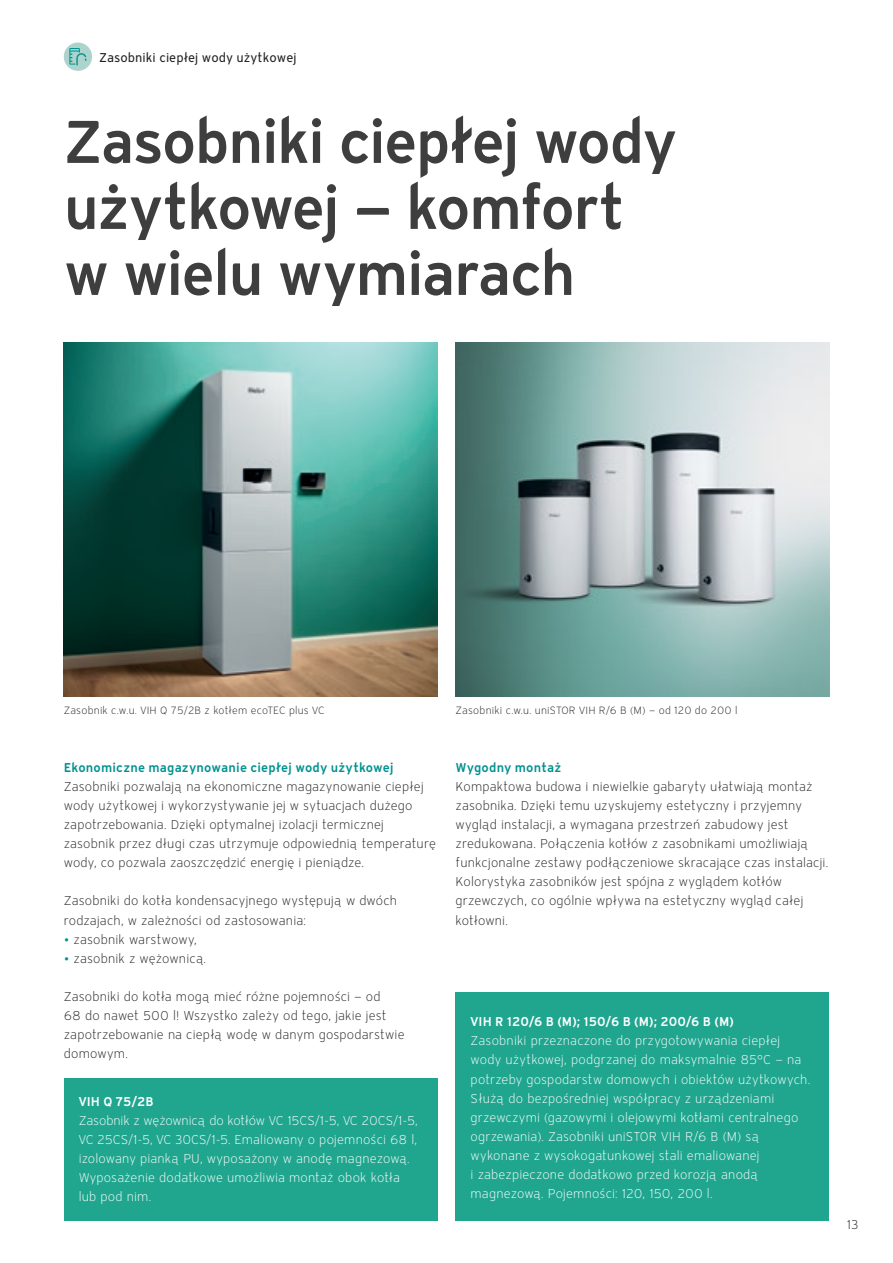
<style>
.page{position:relative;width:893px;height:1263px;background:#fff}
.page>*{position:absolute;margin:0;border:0;box-sizing:border-box;transform-origin:0 0}
.t1{font:600 60px/66px "Vaillant 16";letter-spacing:-.03em;color:#3e3e3f}
.T_8_5{font:300 12.75px/19.2px "Vaillant 16";letter-spacing:.01em;color:#231f20}
.T_8_5-2{font:300 12.75px/19.2px "Vaillant 16";letter-spacing:.01em;color:#fff}
.srodtytul{font:600 12.75px "Vaillant 16";letter-spacing:.015em;color:#009290}
.srodtytul-2{font:600 12.75px "Vaillant 16";letter-spacing:.005em;color:#fff}
.t2{font:12.75px "Vaillant 16";color:#231f20}
.tekst{font:300 12.75px "Vaillant 16";color:#231f20}
.T_8_5-3{font:300 10.5px "Vaillant 16";letter-spacing:.02em;color:#231f20}
.s1{color:#009290}
</style>
<div class="page">
<div style="left:64px;top:1077px;width:373px;height:143px;background:#20a68f"></div>
<div style="left:456px;top:991px;width:373px;height:229px;background:#20a68f"></div>
<img style="left:456px;top:342px;width:373px;height:354px">
<img style="left:64px;top:342px;width:373px;height:354px">
<div style="left:64px;top:43px;width:28px;height:28px;background:#acd4cd;border-radius:50%"></div>
<svg style="left:69px;top:48px;width:18px;height:17px"></svg>
<p class="t2" style="left:99px;top:49px;width:199px">Zasobniki ciepłej wody użytkowej</p>
<p class="t1" style="left:64px;top:107px;width:615px">Zasobniki ciepłej wody użytkowej — komfort w wielu wymiarach</p>
<p class="T_8_5-3" style="left:64px;top:704px;width:263px">Zasobnik c.w.u. VIH Q 75/2B z kotłem ecoTEC plus VC</p>
<p class="T_8_5-3" style="left:456px;top:704px;width:283px">Zasobniki c.w.u. uniSTOR VIH R/6 B (M) — od 120 do 200 l</p>
<p class="srodtytul" style="left:64px;top:758px;width:331px">Ekonomiczne magazynowanie ciepłej wody użytkowej</p>
<p class="T_8_5" style="left:64px;top:776px;width:374px">Zasobniki pozwalają na ekonomiczne magazynowanie ciepłej wody użytkowej i wykorzystywanie jej w sytuacjach dużego zapotrzebowania. Dzięki optymalnej izolacji termicznej zasobnik przez długi czas utrzymuje odpowiednią temperaturę wody, co pozwala zaoszczędzić energię i pieniądze.</p>
<p class="T_8_5" style="left:64px;top:891px;width:335px">Zasobniki do kotła kondensacyjnego występują w dwóch rodzajach, w zależności od zastosowania:</p>
<p class="T_8_5" style="left:64px;top:929px;width:135px"><span class="s1">•</span> zasobnik warstwowy,</p>
<p class="T_8_5" style="left:64px;top:948px;width:144px"><span class="s1">•</span> zasobnik z wężownicą.</p>
<p class="T_8_5" style="left:64px;top:987px;width:342px">Zasobniki do kotła mogą mieć różne pojemności — od<br>68 do nawet 500 l! Wszystko zależy od tego, jakie jest zapotrzebowanie na ciepłą wodę w danym gospodarstwie domowym.</p>
<p class="srodtytul-2" style="left:79px;top:1092px;width:77px">VIH Q 75/2B</p>
<p class="T_8_5-2" style="left:79px;top:1110px;width:340px">Zasobnik z wężownicą do kotłów VC 15CS/1-5, VC 20CS/1-5, VC 25CS/1-5, VC 30CS/1-5. Emaliowany o pojemności 68 l, izolowany pianką PU, wyposażony w anodę magnezową.<br>Wyposażenie dodatkowe umożliwia montaż obok kotła lub pod nim.</p>
<p class="srodtytul" style="left:456px;top:758px;width:107px">Wygodny montaż</p>
<p class="T_8_5" style="left:456px;top:776px;width:374px">Kompaktowa budowa i niewielkie gabaryty ułatwiają montaż zasobnika. Dzięki temu uzyskujemy estetyczny i przyjemny wygląd instalacji, a wymagana przestrzeń zabudowy jest zredukowana. Połączenia kotłów z zasobnikami umożliwiają funkcjonalne zestawy podłączeniowe skracające czas instalacji.<br>Kolorystyka zasobników jest spójna z wyglądem kotłów grzewczych, co ogólnie wpływa na estetyczny wygląd całej kotłowni.</p>
<p class="srodtytul-2" style="left:471px;top:1013px;width:265px">VIH R 120/6 B (M); 150/6 B (M); 200/6 B (M)</p>
<p class="T_8_5-2" style="left:471px;top:1031px;width:341px">Zasobniki przeznaczone do przygotowywania ciepłej wody użytkowej, podgrzanej do maksymalnie 85°C — na potrzeby gospodarstw domowych i obiektów użytkowych.</p>
<p class="T_8_5-2" style="left:471px;top:1088px;width:329px">Służą do bezpośredniej współpracy z urządzeniami grzewczymi (gazowymi i olejowymi kotłami centralnego ogrzewania). Zasobniki uniSTOR VIH R/6 B (M) są wykonane z wysokogatunkowej stali emaliowanej<br>i zabezpieczone dodatkowo przed korozją anodą magnezową. Pojemności: 120, 150, 200 l.</p>
<p class="tekst" style="left:847px;top:1216px;width:14px">13</p>
</div>
